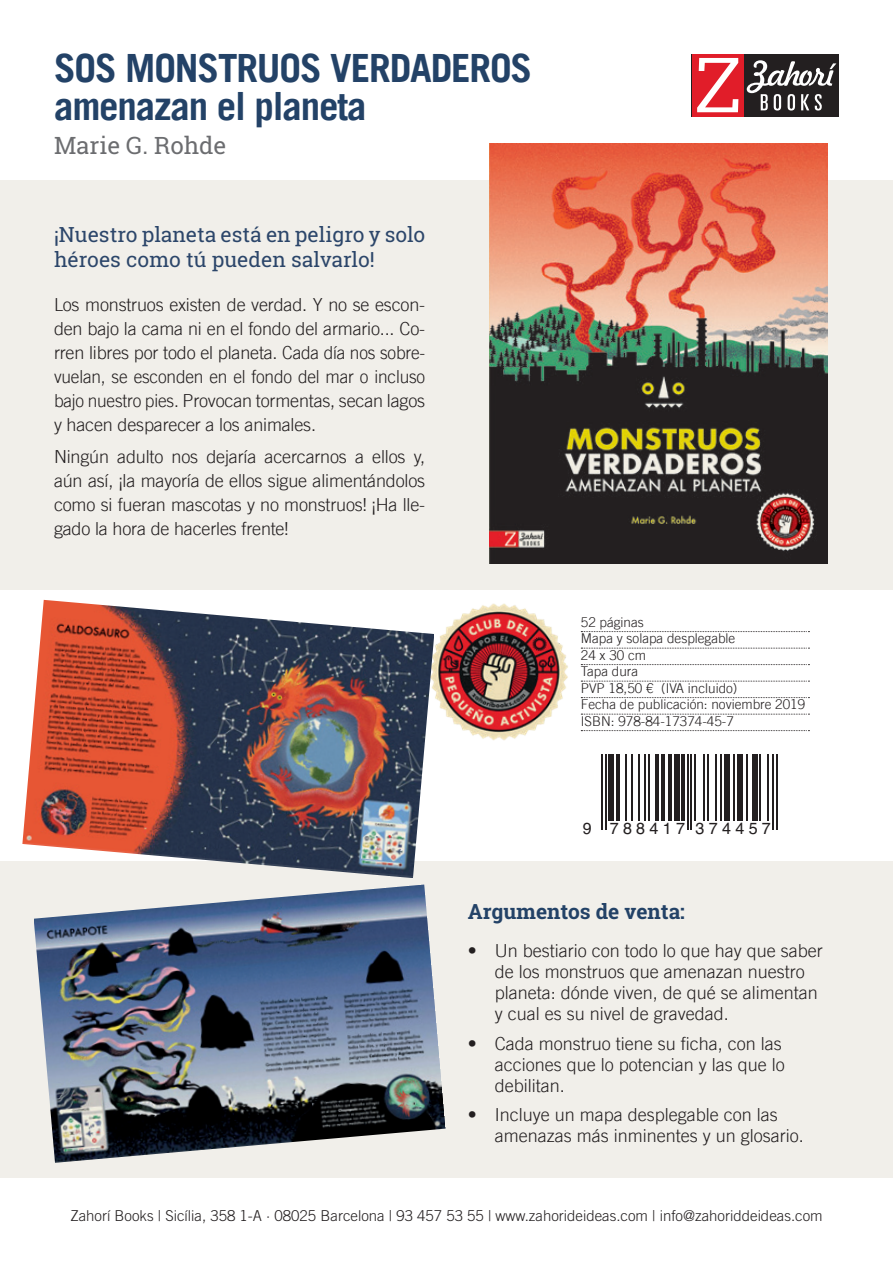
<style>
.page{position:relative;width:893px;height:1263px;background:#fff}
.page>*{position:absolute;margin:0;border:0;box-sizing:border-box;transform-origin:0 0}
.t1{font:700 39px/37.5px "Trade Gothic LT";letter-spacing:-.03em;color:#234267}
.t2{font:24px "Roboto Slab";color:#6c6d70}
.t3{font:21px/25.2px "Roboto Slab";color:#2c466a}
.t4{font:700 21px "Roboto Slab";color:#234267}
.t5{font:300 18px/24px "Trade Gothic LT";color:#231f20}
.t6{font:16.2px "Helvetica";letter-spacing:.265em;color:#231f20}
.t7{font:300 15px "Trade Gothic";color:#231f20}
.t8{font:300 13.5px/16.5px "Trade Gothic LT";color:#231f20}
</style>
<div class="page">
<div style="left:692px;top:54px;width:147px;height:63px;background:#231f20"></div>
<div style="left:692px;top:54px;width:51px;height:63px;background:#e11d29"></div>
<svg style="left:697px;top:58px;width:41px;height:54px"></svg>
<svg style="left:747px;top:60px;width:89px;height:51px"></svg>
<div style="left:0;top:861px;width:893px;height:317px;background:#f1efea"></div>
<div style="left:0;top:180px;width:893px;height:410px;background:#f1efea"></div>
<hr style="left:601px;top:754px;width:2px;height:76px;background:#231f20">
<hr style="left:605px;top:754px;width:2px;height:76px;background:#231f20">
<div style="left:609px;top:754px;width:5px;height:67px;background:#231f20"></div>
<hr style="left:616px;top:754px;width:4px;height:67px;background:#231f20">
<hr style="left:626px;top:754px;width:1px;height:67px;background:#231f20">
<hr style="left:631px;top:754px;width:2px;height:67px;background:#231f20">
<hr style="left:639px;top:754px;width:1px;height:67px;background:#231f20">
<hr style="left:644px;top:754px;width:2px;height:67px;background:#231f20">
<hr style="left:648px;top:754px;width:2px;height:67px;background:#231f20">
<hr style="left:655px;top:754px;width:4px;height:67px;background:#231f20">
<hr style="left:661px;top:754px;width:3px;height:67px;background:#231f20">
<hr style="left:668px;top:754px;width:4px;height:67px;background:#231f20">
<div style="left:674px;top:754px;width:5px;height:67px;background:#231f20"></div>
<hr style="left:681px;top:754px;width:4px;height:67px;background:#231f20">
<hr style="left:687px;top:754px;width:2px;height:76px;background:#231f20">
<hr style="left:690px;top:754px;width:2px;height:76px;background:#231f20">
<hr style="left:694px;top:754px;width:2px;height:67px;background:#231f20">
<hr style="left:703px;top:754px;width:2px;height:67px;background:#231f20">
<hr style="left:707px;top:754px;width:2px;height:67px;background:#231f20">
<hr style="left:715px;top:754px;width:1px;height:67px;background:#231f20">
<hr style="left:720px;top:754px;width:2px;height:67px;background:#231f20">
<div style="left:724px;top:754px;width:6px;height:67px;background:#231f20"></div>
<hr style="left:733px;top:754px;width:2px;height:67px;background:#231f20">
<div style="left:737px;top:754px;width:6px;height:67px;background:#231f20"></div>
<hr style="left:746px;top:754px;width:2px;height:67px;background:#231f20">
<div style="left:752px;top:754px;width:5px;height:67px;background:#231f20"></div>
<hr style="left:759px;top:754px;width:2px;height:67px;background:#231f20">
<hr style="left:767px;top:754px;width:1px;height:67px;background:#231f20">
<hr style="left:772px;top:754px;width:2px;height:76px;background:#231f20">
<hr style="left:776px;top:754px;width:2px;height:76px;background:#231f20">
<img style="left:489px;top:143px;width:339px;height:420px">
<svg style="left:581px;top:631px;width:228px;height:1px"></svg>
<svg style="left:581px;top:648px;width:228px;height:1px"></svg>
<svg style="left:581px;top:664px;width:228px;height:1px"></svg>
<svg style="left:581px;top:681px;width:228px;height:1px"></svg>
<svg style="left:581px;top:697px;width:228px;height:1px"></svg>
<svg style="left:581px;top:714px;width:228px;height:1px"></svg>
<svg style="left:581px;top:730px;width:228px;height:1px"></svg>
<img style="left:434px;top:603px;width:134px;height:138px">
<img style="left:22px;top:600px;width:412px;height:278px">
<img style="left:34px;top:884px;width:412px;height:279px">
<h1 class="t1" style="left:54px;top:49px;width:480px">SOS MONSTRUOS VERDADEROS amenazan el planeta</h1>
<h2 class="t2" style="left:54px;top:129px;width:174px">Marie G. Rohde</h2>
<p class="t3" style="left:54px;top:222px;width:373px">¡Nuestro planeta está en peligro y solo héroes como tú pueden salvarlo!</p>
<p class="t5" style="left:54px;top:292px;width:373px;text-align:justify">Los monstruos existen de verdad. Y no se escon&shy;den bajo la cama ni en el fondo del armario... Co&shy;rren libres por todo el planeta. Cada día nos sobre&shy;vuelan, se esconden en el fondo del mar o incluso bajo nuestro pies. Provocan tormentas, secan lagos y hacen desparecer a los animales.</p>
<p class="t5" style="left:54px;top:445px;width:373px;text-align:justify">Ningún adulto nos dejaría acercarnos a ellos y, aún así, ¡la mayoría de ellos sigue alimentándolos como si fueran mascotas y no monstruos! ¡Ha lle&shy;gado la hora de hacerles frente!</p>
<p class="t8" style="left:581px;top:614px;width:226px">52 páginas<br>Mapa y solapa desplegable<br>24 x 30 cm<br>Tapa dura<br>PVP 18,50 € (IVA incluido)<br>Fecha de publicación: noviembre 2019<br>ISBN: 978-84-17374-45-7</p>
<p class="t6" style="left:583px;top:816px;width:190px">9 788417 374457</p>
<p class="t4" style="left:468px;top:897px;width:219px">Argumentos de venta:</p>
<p class="t5" style="left:495px;top:940px;width:330px;line-height:21px;text-indent:-27px">• Un bestiario con todo lo que hay que saber de los monstruos que amenazan nuestro planeta: dónde viven, de qué se alimentan y cual es su nivel de gravedad.</p>
<p class="t5" style="left:495px;top:1032px;width:292px;line-height:21px;text-indent:-27px">• Cada monstruo tiene su ficha, con las acciones que lo potencian y las que lo debilitan.</p>
<p class="t5" style="left:495px;top:1104px;width:310px;line-height:21px;text-indent:-27px">• Incluye un mapa desplegable con las amenazas más inminentes y un glosario.</p>
<p class="t7" style="left:70px;top:1206px;width:754px">Zahorí Books | Sicília, 358 1-A ∙ 08025 Barcelona | 93 457 53 55 | www.zahorideideas.com | info@zahoriddeideas.com</p>
</div>
